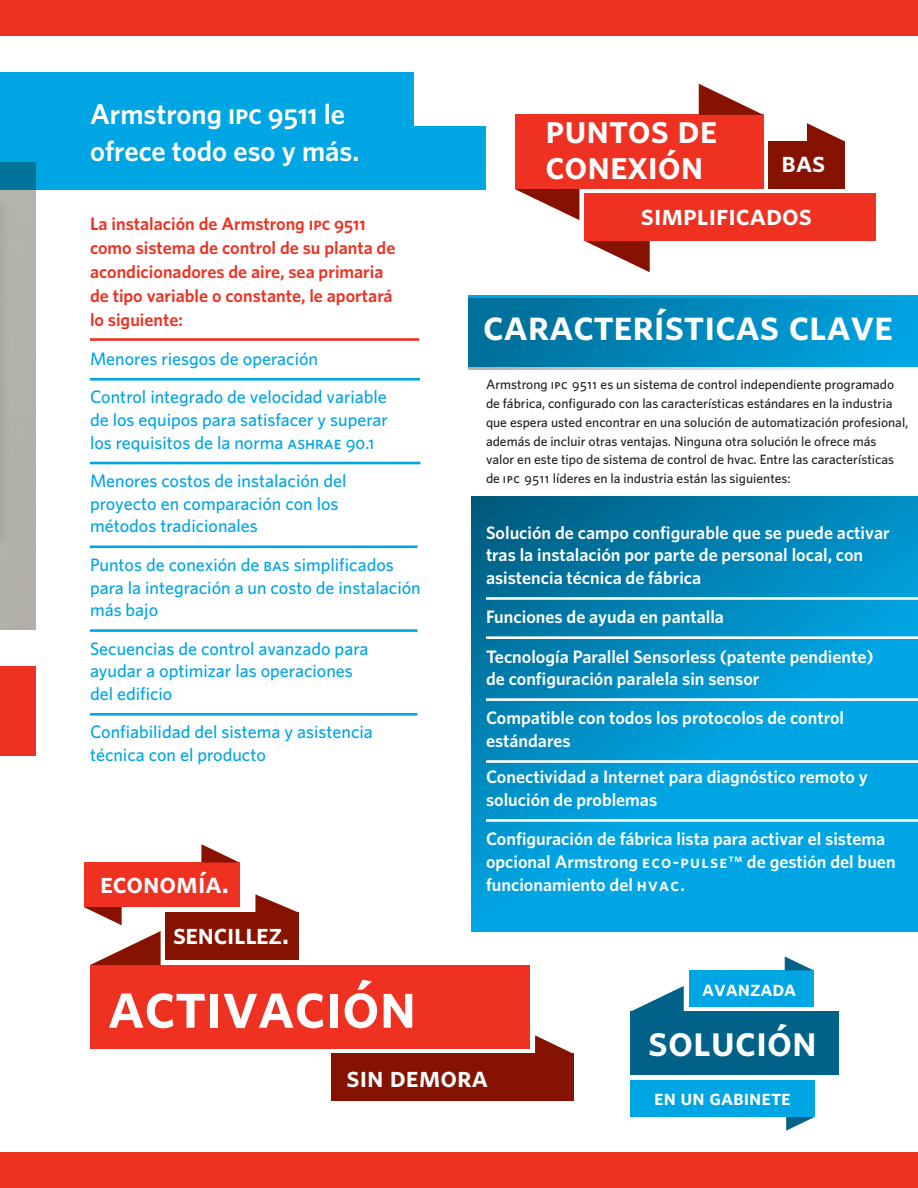
<style>
.page{position:relative;width:918px;height:1188px;background:#fff}
.page>*{position:absolute;margin:0;border:0;box-sizing:border-box;transform-origin:0 0}
.t1{font:66px "Whitney A Semibold SC";color:#fff}
.t2{font:44.1px "Whitney A Semibold SC";color:#fff}
.t3{font:43.5px "Whitney A Semibold SC";color:#fff}
.t4{font:40.5px/36px "Whitney A Semibold SC";color:#fff}
.t5{font:29.4px "Whitney A Semibold SC";color:#fff}
.t6{font:600 28.5px/36.8px "Whitney A";color:#fff}
.t7{font:21.9px "Whitney A Semibold SC";color:#fff}
.t8{font:600 18px/22.6px "Whitney A";color:#fff}
.t9{font:500 18px/22.6px "Whitney A";color:#00a5e3}
.t10{font:600 18px/24px "Whitney A";color:#ef3122}
.t11{font:500 13.5px/18.8px "Whitney A";color:#231f20}
.s1{font-family:"Whitney A Semibold SC";font-weight:400}
.s2{font-family:"Whitney A Medium SC";font-weight:400}
</style>
<div class="page">
<svg style="left:471px;top:497px;width:447px;height:435px;background:#0093ca"></svg>
<hr style="left:90px;top:338px;width:329px;height:3px;background:#ef3122">
<hr style="left:90px;top:378px;width:330px;height:3px;background:#00a5e3">
<hr style="left:90px;top:462px;width:330px;height:2px;background:#00a5e3">
<hr style="left:90px;top:545px;width:327px;height:3px;background:#00a5e3">
<hr style="left:90px;top:629px;width:327px;height:3px;background:#00a5e3">
<hr style="left:90px;top:713px;width:327px;height:3px;background:#00a5e3">
<hr style="left:486px;top:597px;width:432px;height:3px;background:#fff">
<hr style="left:486px;top:636px;width:432px;height:3px;background:#fff">
<hr style="left:486px;top:698px;width:432px;height:3px;background:#fff">
<hr style="left:486px;top:760px;width:432px;height:3px;background:#fff">
<hr style="left:486px;top:819px;width:432px;height:3px;background:#fff">
<div style="left:468px;top:298px;width:450px;height:72px;background:linear-gradient(to right,#adacac,#fff)"></div>
<div style="left:0;top:0;width:918px;height:36px;background:#ef3122"></div>
<div style="left:0;top:1152px;width:918px;height:36px;background:#ef3122"></div>
<div style="left:0;top:666px;width:36px;height:90px;background:#ef3122"></div>
<div style="left:468px;top:295px;width:450px;height:72px;background:linear-gradient(to right,#006e97,#00a5e3)"></div>
<div style="left:0;top:189px;width:36px;height:441px;background:#b2b1a9"></div>
<div style="left:84px;top:862px;width:155px;height:45px;background:#ef3122"></div>
<div style="left:165px;top:912px;width:134px;height:48px;background:#861201"></div>
<div style="left:689px;top:970px;width:125px;height:36px;background:#00a5e3"></div>
<div style="left:90px;top:965px;width:439px;height:83px;background:#ef3122"></div>
<div style="left:630px;top:1012px;width:209px;height:63px;background:#006189"></div>
<svg style="left:84px;top:907px;width:38px;height:18px"></svg>
<svg style="left:786px;top:1117px;width:29px;height:14px"></svg>
<svg style="left:201px;top:844px;width:37px;height:18px"></svg>
<svg style="left:255px;top:894px;width:42px;height:18px"></svg>
<svg style="left:785px;top:956px;width:28px;height:14px"></svg>
<svg style="left:535px;top:1035px;width:37px;height:18px"></svg>
<svg style="left:90px;top:931px;width:71px;height:34px"></svg>
<svg style="left:630px;top:986px;width:54px;height:26px"></svg>
<div style="left:769px;top:141px;width:76px;height:48px;background:#861201"></div>
<div style="left:515px;top:115px;width:248px;height:74px;background:#ef3122"></div>
<svg style="left:807px;top:123px;width:37px;height:18px"></svg>
<svg style="left:699px;top:84px;width:65px;height:31px"></svg>
<svg style="left:585px;top:241px;width:65px;height:31px"></svg>
<svg style="left:515px;top:189px;width:64px;height:31px"></svg>
<div style="left:585px;top:194px;width:291px;height:47px;background:#ef3122"></div>
<div style="left:331px;top:1053px;width:242px;height:48px;background:#861201"></div>
<div style="left:631px;top:1081px;width:184px;height:36px;background:#00a5e3"></div>
<div style="left:0;top:72px;width:486px;height:117px;background:#00a5e3"></div>
<div style="left:414px;top:63px;width:79px;height:63px;background:#fff"></div>
<p class="t6" style="left:90px;top:96px;width:271px">Armstrong <span class="s1">ipc 9511</span> le ofrece todo eso y más.</p>
<p class="t10" style="left:90px;top:212px;width:307px">La instalación de Armstrong <span class="s1">ipc 9511 </span>como sistema de control de su planta de acondicionadores de aire, sea primaria de tipo variable o constante, le aportará</p>
<p class="t10" style="left:90px;top:308px;width:95px">lo siguiente:</p>
<p class="t9" style="left:90px;top:347px;width:230px">Menores riesgos de operación</p>
<p class="t9" style="left:90px;top:385px;width:300px;text-align:justify">Control integrado de velocidad variable de los equipos para satisfacer y superar los requisitos de la norma <span class="s2">ashrae 90.1</span></p>
<p class="t9" style="left:90px;top:469px;width:258px">Menores costos de instalación del proyecto en comparación con los métodos tradicionales</p>
<p class="t9" style="left:90px;top:553px;width:332px">Puntos de conexión de <span class="s2">bas</span> simplificados para la integración a un costo de instalación más bajo</p>
<p class="t9" style="left:90px;top:637px;width:280px">Secuencias de control avanzado para ayudar a optimizar las operaciones del edificio</p>
<p class="t9" style="left:90px;top:720px;width:284px">Confiabilidad del sistema y asistencia técnica con el producto</p>
<p class="t5" style="left:100px;top:863px;width:130px">economía.</p>
<p class="t5" style="left:173px;top:914px;width:118px">sencillez.</p>
<p class="t1" style="left:108px;top:961px;width:310px">activación</p>
<p class="t4" style="left:546px;top:110px;width:174px">puntos de conexión</p>
<p class="t5" style="left:782px;top:142px;width:45px">bas</p>
<p class="t5" style="left:641px;top:195px;width:173px">simplificados</p>
<p class="t3" style="left:483px;top:296px;width:412px">características clave</p>
<p class="t11" style="left:486px;top:375px;width:424px">Armstrong <span class="s2">ipc 9511</span> es un sistema de control independiente programado de fábrica, configurado con las características estándares en la industria que espera usted encontrar en una solución de automatización profesional, además de incluir otras ventajas. Ninguna otra solución le ofrece más<br>valor en este tipo de sistema de control de hvac. Entre las características de <span class="s2">ipc 9511</span> líderes en la industria están las siguientes:</p>
<p class="t8" style="left:486px;top:521px;width:405px">Solución de campo configurable que se puede activar tras la instalación por parte de personal local, con asistencia técnica de fábrica</p>
<p class="t8" style="left:486px;top:605px;width:240px">Funciones de ayuda en pantalla</p>
<p class="t8" style="left:486px;top:645px;width:389px">Tecnología Parallel Sensorless (patente pendiente) de configuración paralela sin sensor</p>
<p class="t8" style="left:486px;top:707px;width:360px">Compatible con todos los protocolos de control estándares</p>
<p class="t8" style="left:486px;top:765px;width:383px">Conectividad a Internet para diagnóstico remoto y solución de problemas</p>
<p class="t8" style="left:486px;top:827px;width:411px">Configuración de fábrica lista para activar el sistema opcional Armstrong <span class="s1">eco-pulse</span> <sup>tm</sup> de gestión del buen funcionamiento del <span class="s1">hvac</span>.</p>
<p class="t7" style="left:702px;top:973px;width:95px">avanzada</p>
<p class="t2" style="left:648px;top:1012px;width:170px">solución</p>
<p class="t5" style="left:347px;top:1057px;width:143px">sin demora</p>
<p class="t7" style="left:654px;top:1083px;width:138px">en un gabinete</p>
</div>
